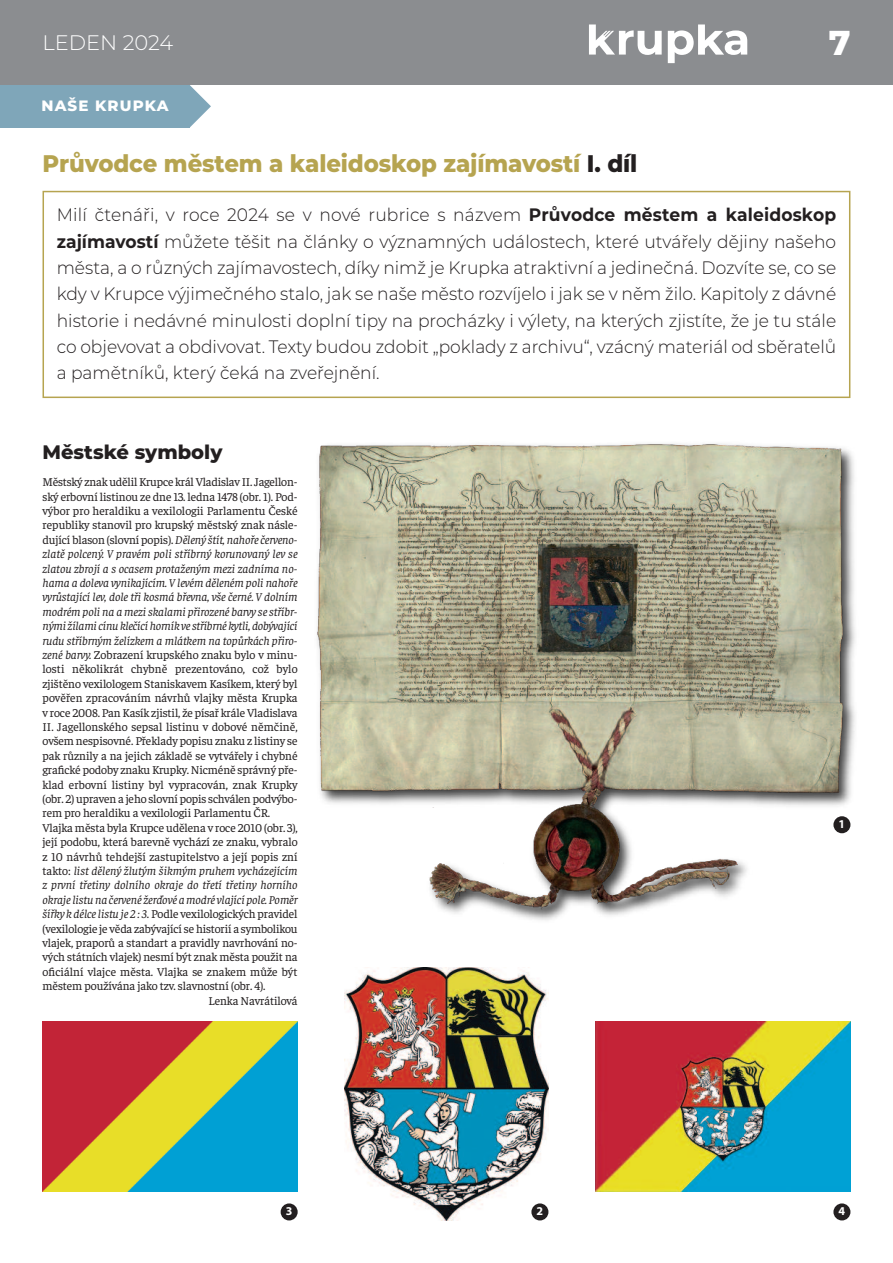
<style>
.page{position:relative;width:893px;height:1263px;background:#fff}
.page>*{position:absolute;margin:0;border:0;box-sizing:border-box;transform-origin:0 0}
.t1{font:800 34.5px "Montserrat";color:#fff}
.t2{font:800 24px "Montserrat";letter-spacing:-.005em;color:#b6a450;scale:.95 1}
.t3{font:300 21px "Montserrat";color:#fff}
.t4{font:800 19.5px "Montserrat";color:#231f20}
.t5{font:300 18px/26.4px "Montserrat";color:#231f20;text-align:justify;scale:.95 1}
.t6{font:800 15px "Montserrat";letter-spacing:.075em;color:#fff}
.t7{font:12px "Faustina";letter-spacing:-.01em;color:#231f20}
.t8{font:italic 12px "Faustina";letter-spacing:-.01em;color:#231f20}
.t9{font:700 12px "Myriad Pro";color:#fff}
.s1{color:#231f20}
.s2{font-weight:700}
.s3{font-style:italic}
.s4{font-style:normal}
</style>
<div class="page">
<img style="left:454px;top:452px;width:401px;height:468px">
<img style="left:317px;top:443px;width:533px;height:470px">
<div style="left:0;top:0;width:893px;height:85px;background:#8b8d90"></div>
<svg style="left:668px;top:24px;width:79px;height:39px"></svg>
<svg style="left:589px;top:24px;width:73px;height:31px"></svg>
<div style="left:0;top:85px;width:190px;height:43px;background:#7fa6b9"></div>
<svg style="left:190px;top:85px;width:21px;height:42px"></svg>
<img style="left:345px;top:967px;width:203px;height:253px">
<img style="left:595px;top:1021px;width:255px;height:171px">
<div style="left:43px;top:191px;width:807px;height:207px;border:2px solid #b6a450"></div>
<div style="left:833px;top:816px;width:17px;height:17px;background:#231f20;border-radius:50%"></div>
<div style="left:833px;top:1203px;width:17px;height:17px;background:#231f20;border-radius:50%"></div>
<img style="left:43px;top:1021px;width:255px;height:171px">
<div style="left:281px;top:1203px;width:17px;height:17px;background:#231f20;border-radius:50%"></div>
<div style="left:531px;top:1203px;width:17px;height:17px;background:#231f20;border-radius:50%"></div>
<h3 class="t3" style="left:43px;top:35px;width:132px">LEDEN 2024</h3>
<h1 class="t1" style="left:829px;top:29px;width:23px">7</h1>
<p class="t6" style="left:42px;top:100px;width:128px">NAŠE KRUPKA</p>
<h2 class="t2" style="left:43px;top:154px;width:628px">Průvodce městem a kaleidoskop zajímavostí <span class="s1">I. díl</span></h2>
<p class="t5" style="left:57px;top:203px;width:822px">Milí čtenáři, v roce 2024 se v nové rubrice s názvem <span class="s2">Průvodce městem a kaleidoskop zajímavostí</span> můžete těšit na články o významných událostech, které utvářely dějiny našeho města, a o různých zajímavostech, díky nimž je Krupka atraktivní a jedinečná. Dozvíte se, co se kdy v Krupce výjimečného stalo, jak se naše město rozvíjelo i jak se v něm žilo. Kapitoly z dávné historie i nedávné minulosti doplní tipy na procházky i výlety, na kterých zjistíte, že je tu stále co objevovat a obdivovat. Texty budou zdobit „poklady z archivu“, vzácný materiál od sběratelů a pamětníků, který čeká na zveřejnění.</p>
<h3 class="t4" style="left:43px;top:445px;width:182px">Městské symboly</h3>
<p class="t7" style="left:43px;top:474px;width:256px">Městský znak udělil Krupce král Vladislav II. Jagellon-</p>
<p class="t7" style="left:43px;top:488px;width:256px">ský erbovní listinou ze dne 13. ledna 1478 (obr. 1). Pod-</p>
<p class="t7" style="left:43px;top:503px;width:257px">výbor pro heraldiku a vexilologii Parlamentu České</p>
<p class="t7" style="left:43px;top:517px;width:256px">republiky stanovil pro krupský městský znak násle-</p>
<p class="t7" style="left:43px;top:532px;width:257px">dující blason (slovní popis). <span class="s3">Dělený štít, nahořečerveno-</span></p>
<p class="t8" style="left:43px;top:546px;width:257px">zlatě polcený. V pravém poli stříbrný korunovaný lev se</p>
<p class="t8" style="left:43px;top:560px;width:256px">zlatou zbrojí a s ocasem protaženým mezi zadníma no-</p>
<p class="t8" style="left:43px;top:575px;width:257px">hama a doleva vynikajícím. V levém děleném poli nahoře</p>
<p class="t8" style="left:43px;top:589px;width:257px">vyrůstající lev, dole tři kosmá břevna, vše černé. V dolním</p>
<p class="t8" style="left:43px;top:603px;width:256px">modrém poli na a mezi skalami přirozené barvy se stříbr-</p>
<p class="t8" style="left:43px;top:618px;width:257px">nými žílamicínuklečícíhorník ve stříbrné kytli,dobývající</p>
<p class="t8" style="left:43px;top:632px;width:256px">rudu stříbrným želízkem a mlátkem na topůrkách přiro-</p>
<p class="t7" style="left:43px;top:647px;width:256px"><span class="s3">zené barvy.</span> Zobrazení krupského znaku bylo v minu-</p>
<p class="t7" style="left:43px;top:661px;width:257px">losti několikrát chybně prezentováno, což bylo</p>
<p class="t7" style="left:43px;top:676px;width:257px">zjištěno vexilologem Staniskavem Kasíkem, který byl</p>
<p class="t7" style="left:43px;top:690px;width:257px">pověřen zpracováním návrhů vlajky města Krupka</p>
<p class="t7" style="left:43px;top:704px;width:257px">v roce 2008. Pan Kasík zjistil, že písař krále Vladislava</p>
<p class="t7" style="left:43px;top:719px;width:257px">II. Jagellonského sepsal listinu v dobové němčině,</p>
<p class="t7" style="left:43px;top:733px;width:257px">ovšem nespisovné. Překlady popisu znaku z listiny se</p>
<p class="t7" style="left:43px;top:748px;width:257px">pak různily a na jejich základě se vytvářely i chybné</p>
<p class="t7" style="left:43px;top:762px;width:256px">grafické podoby znaku Krupky. Nicméně správný pře-</p>
<p class="t7" style="left:43px;top:776px;width:257px">klad erbovní listiny byl vypracován, znak Krupky</p>
<p class="t7" style="left:43px;top:791px;width:256px">(obr. 2) upraven a jeho slovní popis schválen podvýbo-</p>
<p class="t7" style="left:43px;top:805px;width:229px">rem pro heraldiku a vexilologii Parlamentu ČR.</p>
<p class="t7" style="left:43px;top:820px;width:257px">Vlajka města byla Krupce udělena v roce 2010 (obr. 3),</p>
<p class="t7" style="left:43px;top:834px;width:257px">její podobu, která barevně vychází ze znaku, vybralo</p>
<p class="t7" style="left:43px;top:848px;width:257px">z 10 návrhů tehdejší zastupitelstvo a její popis zní</p>
<p class="t8" style="left:43px;top:863px;width:257px"><span class="s4">takto:</span> list dělený žlutým šikmým pruhem vycházejícím</p>
<p class="t8" style="left:43px;top:877px;width:257px">z první třetiny dolního okraje do třetí třetiny horního</p>
<p class="t8" style="left:43px;top:891px;width:257px">okrajelistu na červené žerďové amodré vlající pole. Poměr</p>
<p class="t7" style="left:42px;top:906px;width:257px"><span class="s3">šířky k délcelistu je 2 : 3</span>. Podle vexilologických pravidel</p>
<p class="t7" style="left:42px;top:920px;width:257px">(vexilologie je věda zabývající se historií a symbolikou</p>
<p class="t7" style="left:42px;top:935px;width:257px">vlajek, praporů a standart a pravidly navrhování no-</p>
<p class="t7" style="left:43px;top:949px;width:257px">vých státních vlajek) nesmí být znak města použit na</p>
<p class="t7" style="left:43px;top:964px;width:257px">oficiální vlajce města. Vlajka se znakem může být</p>
<p class="t7" style="left:42px;top:978px;width:224px">městem používána jako tzv. slavnostní (obr. 4).</p>
<p class="t7" style="left:209px;top:992px;width:91px">Lenka Navrátilová</p>
<p class="t9" style="left:839px;top:820px;width:8px">1</p>
<p class="t9" style="left:286px;top:1207px;width:8px">3</p>
<p class="t9" style="left:537px;top:1207px;width:8px">2</p>
<p class="t9" style="left:839px;top:1207px;width:8px">4</p>
</div>
